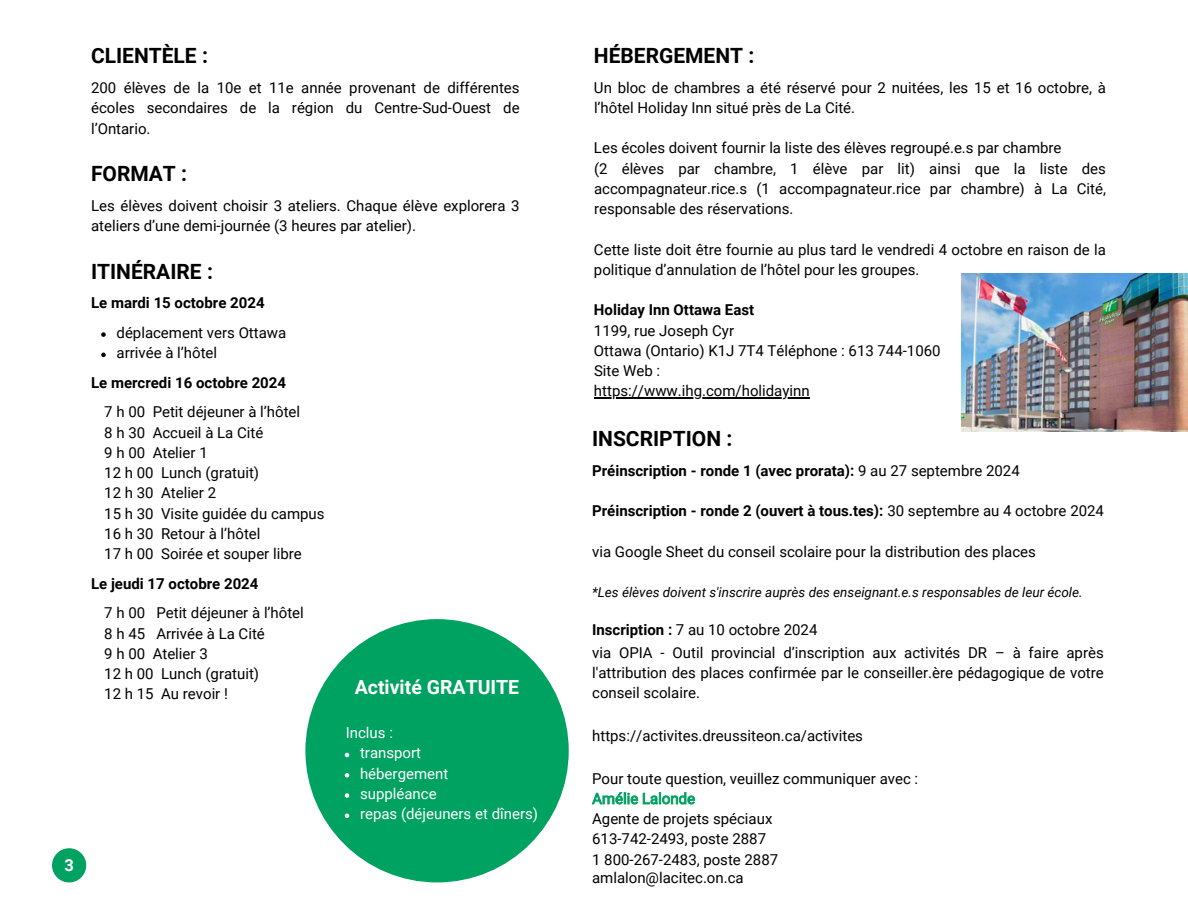
<style>
.page{position:relative;width:1188px;height:918px;background:#fff}
.page>*{position:absolute;margin:0;border:0;box-sizing:border-box;transform-origin:0 0}
.t1{font:700 21px "Roboto";color:#000}
.t2{font:700 19.5px "Roboto";color:#fff}
.t3{font:700 16.5px "Roboto";color:#fff}
.t4{font:15px/20.2px "Roboto";color:#000}
.t5{font:700 15px "Roboto";color:#000}
.t6{font:15px/20.2px "Roboto";color:#fff}
.t7{font:italic 13.5px "Roboto";color:#000}
.s1{font-weight:400}
.s2{font-weight:700}
.s3{color:#00a261}
</style>
<div class="page">
<hr style="left:594px;top:397px;width:216px;height:2px;background:#000">
<svg style="left:101px;top:332px;width:5px;height:5px"></svg>
<svg style="left:101px;top:353px;width:5px;height:4px"></svg>
<div style="left:305px;top:619px;width:264px;height:263px;background:#00a261;border-radius:50%"></div>
<img style="left:962px;top:274px;width:226px;height:157px">
<svg style="left:345px;top:753px;width:4px;height:4px"></svg>
<svg style="left:345px;top:773px;width:4px;height:5px"></svg>
<svg style="left:345px;top:793px;width:4px;height:5px"></svg>
<svg style="left:345px;top:814px;width:4px;height:4px"></svg>
<div style="left:52px;top:848px;width:34px;height:34px;background:#00a261;border-radius:50%"></div>
<p class="t3" style="left:64px;top:856px;width:11px">3</p>
<h3 class="t1" style="left:91px;top:44px;width:118px">CLIENTÈLE :</h3>
<h3 class="t1" style="left:594px;top:43px;width:162px">HÉBERGEMENT :</h3>
<p class="t4" style="left:91px;top:78px;width:430px;text-align:justify">200 élèves de la 10e et 11e année provenant de différentes écoles secondaires de la région du Centre-Sud-Ouest de l’Ontario.</p>
<h3 class="t1" style="left:91px;top:162px;width:98px">FORMAT :</h3>
<p class="t4" style="left:91px;top:196px;width:430px">Les élèves doivent choisir 3 ateliers. Chaque élève explorera 3 ateliers d’une demi-journée (3 heures par atelier).</p>
<h3 class="t1" style="left:91px;top:259px;width:123px">ITINÉRAIRE :</h3>
<h5 class="t5" style="left:91px;top:294px;width:175px">Le mardi 15 octobre 2024</h5>
<p class="t4" style="left:117px;top:323px;width:171px">déplacement vers Ottawa</p>
<p class="t4" style="left:117px;top:343px;width:102px">arrivée à l’hôtel</p>
<h5 class="t5" style="left:91px;top:374px;width:196px">Le mercredi 16 octobre 2024</h5>
<p class="t4" style="left:104px;top:402px;width:197px">7 h 00 Petit déjeuner à l’hôtel</p>
<p class="t4" style="left:104px;top:422px;width:161px">8 h 30 Accueil à La Cité</p>
<p class="t4" style="left:104px;top:443px;width:105px">9 h 00 Atelier 1</p>
<p class="t4" style="left:104px;top:463px;width:156px">12 h 00 Lunch (gratuit)</p>
<p class="t4" style="left:104px;top:483px;width:113px">12 h 30 Atelier 2</p>
<p class="t4" style="left:104px;top:503px;width:222px">15 h 30 Visite guidée du campus</p>
<p class="t4" style="left:104px;top:524px;width:158px">16 h 30 Retour à l’hôtel</p>
<p class="t4" style="left:104px;top:544px;width:199px">17 h 00 Soirée et souper libre</p>
<p class="t5" style="left:91px;top:575px;width:169px">Le jeudi 17 octobre 2024</p>
<p class="t4" style="left:104px;top:603px;width:201px">7 h 00 Petit déjeuner à l’hôtel</p>
<p class="t4" style="left:104px;top:623px;width:162px">8 h 45 Arrivée à La Cité</p>
<p class="t4" style="left:104px;top:644px;width:105px">9 h 00 Atelier 3</p>
<p class="t4" style="left:104px;top:664px;width:156px">12 h 00 Lunch (gratuit)</p>
<p class="t4" style="left:104px;top:684px;width:125px">12 h 15 Au revoir !</p>
<p class="t2" style="left:355px;top:676px;width:166px">Activité GRATUITE</p>
<p class="t6" style="left:360px;top:723px;width:179px;text-indent:-14px">Inclus :<br>transport<br>hébergement<br>suppléance<br>repas (déjeuners et dîners)</p>
<p class="t4" style="left:594px;top:77px;width:514px">Un bloc de chambres a été réservé pour 2 nuitées, les 15 et 16 octobre, à l’hôtel Holiday Inn situé près de La Cité.</p>
<p class="t4" style="left:594px;top:138px;width:513px">Les écoles doivent fournir la liste des élèves regroupé.e.s par chambre<br>(2 élèves par chambre, 1 élève par lit) ainsi que la liste des accompagnateur.rice.s (1 accompagnateur.rice par chambre) à La Cité, responsable des réservations.</p>
<p class="t4" style="left:594px;top:239px;width:513px">Cette liste doit être fournie au plus tard le vendredi 4 octobre en raison de la</p>
<p class="t4" style="left:594px;top:260px;width:327px">politique d’annulation de l’hôtel pour les groupes.</p>
<h5 class="t5" style="left:594px;top:301px;width:162px">Holiday Inn Ottawa East</h5>
<p class="t4" style="left:594px;top:320px;width:348px">1199, rue Joseph Cyr<br>Ottawa (Ontario) K1J 7T4 Téléphone : 613 744-1060<br>Site Web :<br>https://www.ihg.com/holidayinn</p>
<p class="t1" style="left:592px;top:427px;width:142px">INSCRIPTION :</p>
<p class="t5" style="left:592px;top:462px;width:429px">Préinscription - ronde 1 (avec prorata): <span class="s1">9 au 27 septembre 2024</span></p>
<p class="t5" style="left:592px;top:503px;width:513px">Préinscription - ronde 2 (ouvert à tous.tes): <span class="s1">30 septembre au 4 octobre 2024</span></p>
<p class="t4" style="left:592px;top:542px;width:445px">via Google Sheet du conseil scolaire pour la distribution des places</p>
<p class="t7" style="left:592px;top:585px;width:492px">*Les élèves doivent s'inscrire auprès des enseignant.e.s responsables de leur école.</p>
<p class="t4" style="left:592px;top:619px;width:513px;line-height:22.5px"><span class="s2">Inscription :</span> 7 au 10 octobre 2024<br>via OPIA - Outil provincial d’inscription aux activités DR – à faire après</p>
<p class="t4" style="left:592px;top:662px;width:513px">l'attribution des places confirmée par le conseiller.ère pédagogique de votre conseil scolaire.</p>
<p class="t4" style="left:592px;top:725px;width:272px">https://activites.dreussiteon.ca/activites</p>
<p class="t4" style="left:592px;top:768px;width:328px">Pour toute question, veuillez communiquer avec :<br><span class="s3">Amélie Lalonde<br></span>Agente de projets spéciaux<br>613-742-2493, poste 2887<br>1 800-267-2483, poste 2887</p>
<p class="t4" style="left:592px;top:867px;width:153px">amlalon@lacitec.on.ca</p>
</div>
